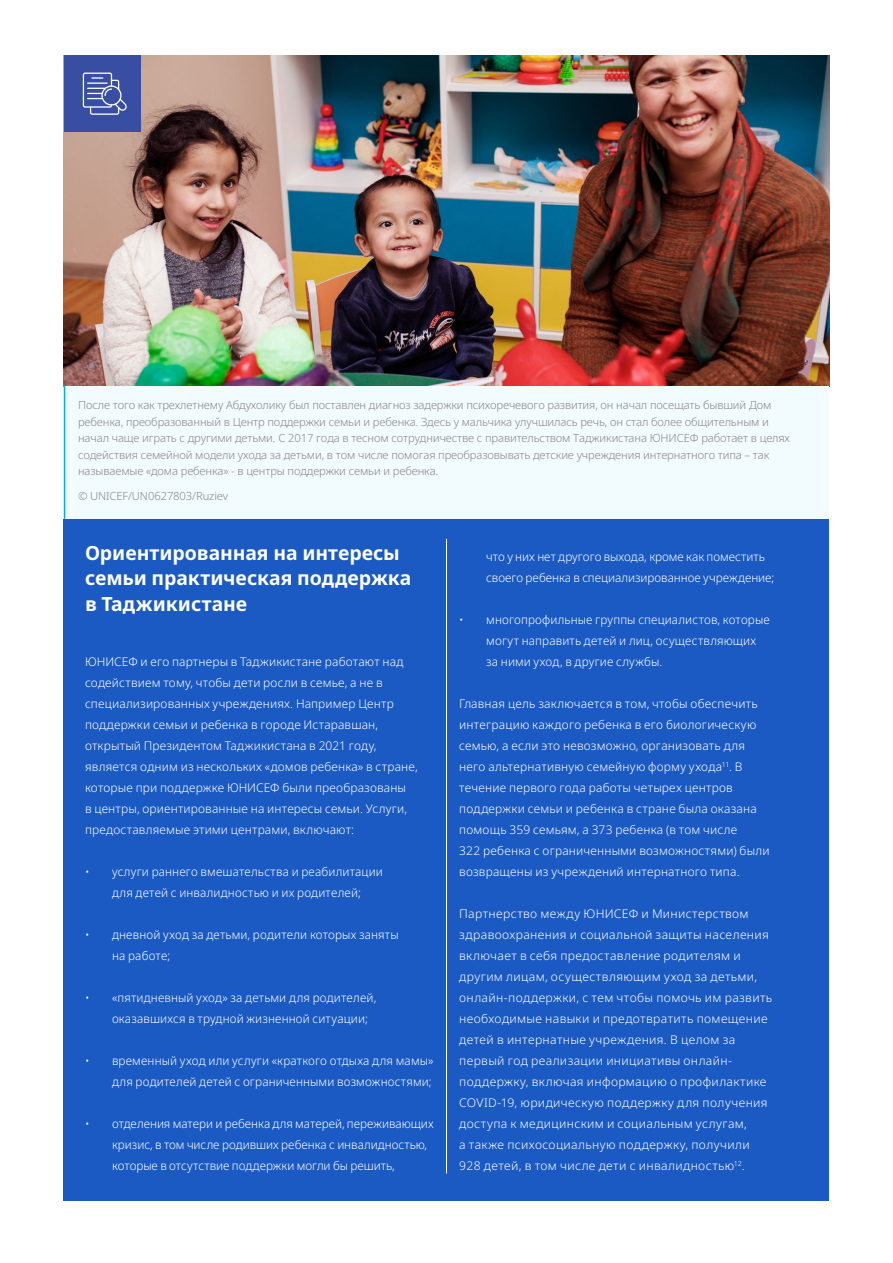
<style>
.page{position:relative;width:893px;height:1263px;background:#fff}
.page>*{position:absolute;margin:0;border:0;box-sizing:border-box;transform-origin:0 0}
.t1{font:19.5px/25.5px "Noto Sans";color:#fff}
.t2{font:12px/21px "Noto Sans";letter-spacing:.015em;color:#fff}
.t3{font:11.25px/16.5px "Noto Sans";letter-spacing:-.01em;color:#878787}
</style>
<div class="page">
<div style="left:64px;top:519px;width:765px;height:681px;background:#1a5ac2"></div>
<hr style="left:446px;top:539px;width:1px;height:634px;background:#fff">
<img style="left:64px;top:55px;width:765px;height:331px">
<div style="left:65px;top:386px;width:764px;height:133px;background:#f2fbfe"></div>
<hr style="left:64px;top:386px;width:1px;height:133px;background:#00aeef">
<div style="left:64px;top:55px;width:77px;height:77px;background:#374ea2"></div>
<div style="left:83px;top:73px;width:29px;height:35px;border:1px solid #fff;border-radius:2px"></div>
<svg style="left:88px;top:77px;width:39px;height:38px"></svg>
<p class="t3" style="left:78px;top:397px;width:713px">После того как трехлетнему Абдухолику был поставлен диагноз задержки психоречевого развития, он начал посещать бывший Дом ребенка, преобразованный в Центр поддержки семьи и ребенка. Здесь у мальчика улучшилась речь, он стал более общительным и начал чаще играть с другими детьми. С 2017 года в тесном сотрудничестве с правительством Таджикистана ЮНИСЕФ работает в целях содействия семейной модели ухода за детьми, в том числе помогая преобразовывать детские учреждения интернатного типа – так называемые «дома ребенка» - в центры поддержки семьи и ребенка.</p>
<p class="t3" style="left:78px;top:488px;width:151px">© UNICEF/UN0627803/Ruziev</p>
<h1 class="t1" style="left:85px;top:540px;width:328px">Ориентированная на интересы семьи практическая поддержка в Таджикистане</h1>
<p class="t2" style="left:85px;top:651px;width:334px">ЮНИСЕФ и его партнеры в Таджикистане работают над содействием тому, чтобы дети росли в семье, а не в специализированных учреждениях. Например Центр поддержки семьи и ребенка в городе Истаравшан, открытый Президентом Таджикистана в 2021 году, является одним из нескольких «домов ребенка» в стране, которые при поддержке ЮНИСЕФ были преобразованы<br>в центры, ориентированные на интересы семьи. Услуги, предоставляемые этими центрами, включают:</p>
<p class="t2" style="left:85px;top:861px;width:299px;text-align:center">• услуги раннего вмешательства и реабилитации для детей с инвалидностью и их родителей;</p>
<p class="t2" style="left:112px;top:924px;width:288px;text-indent:-27px">• дневной уход за детьми, родители которых заняты на работе;</p>
<p class="t2" style="left:112px;top:987px;width:266px;text-indent:-27px">• «пятидневный уход» за детьми для родителей, оказавшихся в трудной жизненной ситуации;</p>
<p class="t2" style="left:85px;top:1050px;width:350px;text-align:right">• временный уход или услуги «краткого отдыха для мамы» для родителей детей с ограниченными возможностями;</p>
<p class="t2" style="left:112px;top:1113px;width:323px;text-indent:-27px">• отделения матери и ребенка для матерей, переживающих кризис, в том числе родивших ребенка с инвалидностью, которые в отсутствие поддержки могли бы решить,</p>
<p class="t2" style="left:486px;top:546px;width:290px">что у них нет другого выхода, кроме как поместить своего ребенка в специализированное учреждение;</p>
<p class="t2" style="left:486px;top:609px;width:285px;text-indent:-27px">• многопрофильные группы специалистов, которые могут направить детей и лиц, осуществляющих за ними уход, в другие службы.</p>
<p class="t2" style="left:459px;top:693px;width:312px">Главная цель заключается в том, чтобы обеспечить интеграцию каждого ребенка в его биологическую семью, а если это невозможно, организовать для него альтернативную семейную форму ухода<sup>11</sup>. В течение первого года работы четырех центров поддержки семьи и ребенка в стране была оказана помощь 359 семьям, а 373 ребенка (в том числе<br>322 ребенка с ограниченными возможностями) были возвращены из учреждений интернатного типа.</p>
<p class="t2" style="left:459px;top:903px;width:315px">Партнерство между ЮНИСЕФ и Министерством здравоохранения и социальной защиты населения включает в себя предоставление родителям и другим лицам, осуществляющим уход за детьми, онлайн-поддержки, с тем чтобы помочь им развить необходимые навыки и предотвратить помещение детей в интернатные учреждения. В целом за первый год реализации инициативы онлайн&shy;поддержку, включая информацию о профилактике COVID-19, юридическую поддержку для получения доступа к медицинским и социальным услугам,<br>а также психосоциальную поддержку, получили 928 детей, в том числе дети с инвалидностью<sup>12</sup>.</p>
</div>
